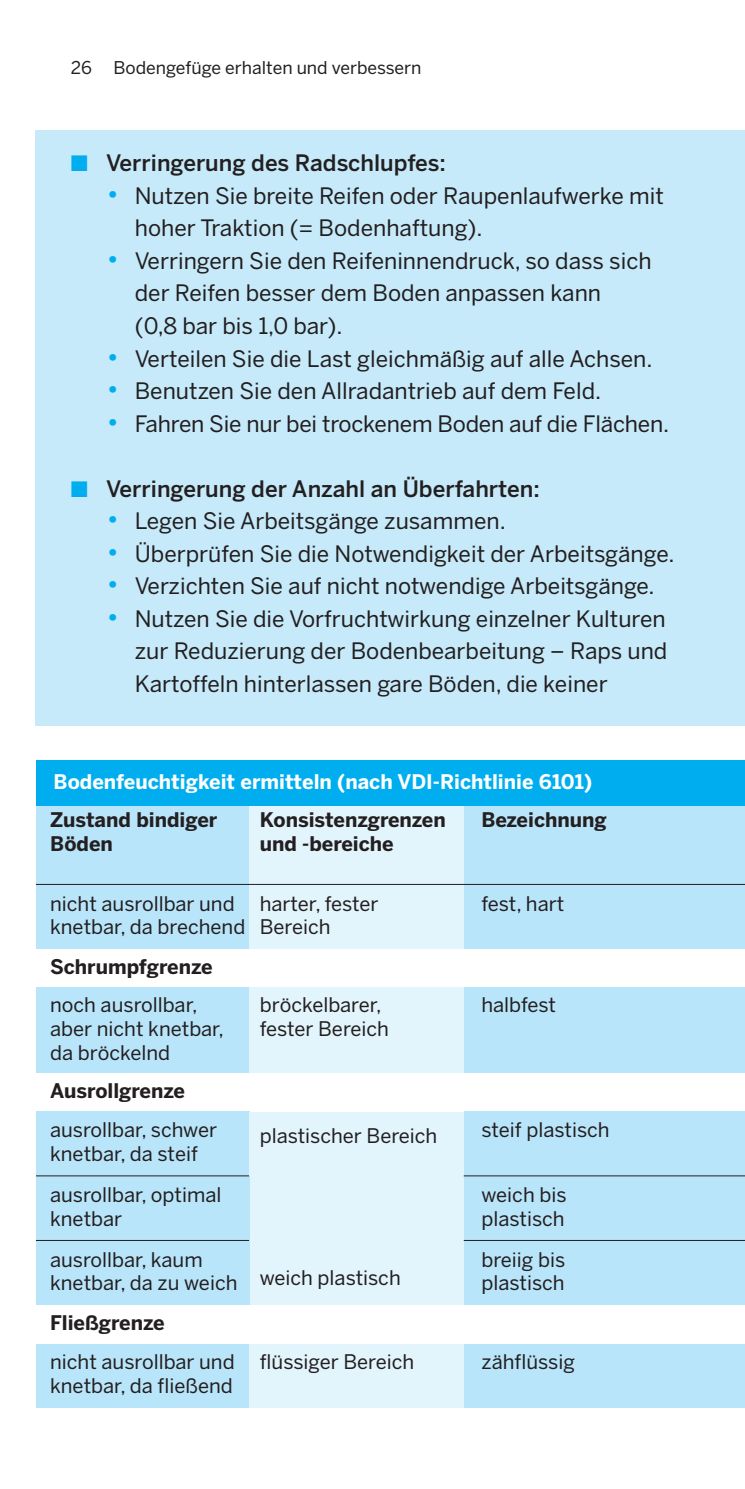
<style>
.page{position:relative;width:745px;height:1489px;background:#fff}
.page>*{position:absolute;margin:0;border:0;box-sizing:border-box;transform-origin:0 0}
.t1{font:22.5px/32.5px "Benton Sans";color:#231f20}
.t2{font:500 22.5px "Benton Sans";color:#231f20}
.t3{font:20px/23.8px "Benton Sans";color:#231f20}
.t4{font:700 20px/23.8px "Benton Sans";color:#231f20}
.t5{font:700 20px "Benton Sans";color:#fff}
.t6{font:17.5px "Benton Sans";color:#231f20}
.s1{color:#00aeef}
.s2{font-size:27.5px;color:#00aeef}
</style>
<div class="page">
<hr style="left:744px;top:130px;width:1px;height:595px;background:#c6eafa">
<div style="left:36px;top:760px;width:708px;height:46px;background:#00aeef"></div>
<div style="left:36px;top:806px;width:213px;height:78px;background:#b9e5fa"></div>
<div style="left:249px;top:806px;width:214px;height:78px;background:#e2f4fc"></div>
<div style="left:463px;top:806px;width:281px;height:78px;background:#b9e5fa"></div>
<div style="left:36px;top:884px;width:213px;height:64px;background:#b9e5fa"></div>
<div style="left:249px;top:884px;width:214px;height:64px;background:#e2f4fc"></div>
<div style="left:463px;top:884px;width:281px;height:64px;background:#b9e5fa"></div>
<div style="left:36px;top:987px;width:213px;height:85px;background:#b9e5fa"></div>
<div style="left:249px;top:987px;width:214px;height:85px;background:#e2f4fc"></div>
<div style="left:463px;top:987px;width:281px;height:85px;background:#b9e5fa"></div>
<div style="left:36px;top:1111px;width:213px;height:64px;background:#b9e5fa"></div>
<div style="left:249px;top:1111px;width:214px;height:193px;background:#e2f4fc"></div>
<div style="left:463px;top:1111px;width:281px;height:64px;background:#b9e5fa"></div>
<div style="left:36px;top:1175px;width:213px;height:65px;background:#b9e5fa"></div>
<div style="left:463px;top:1175px;width:281px;height:65px;background:#b9e5fa"></div>
<div style="left:36px;top:1240px;width:213px;height:64px;background:#b9e5fa"></div>
<div style="left:463px;top:1240px;width:281px;height:64px;background:#b9e5fa"></div>
<div style="left:36px;top:1343px;width:213px;height:64px;background:#b9e5fa"></div>
<div style="left:249px;top:1343px;width:214px;height:64px;background:#e2f4fc"></div>
<div style="left:463px;top:1343px;width:281px;height:64px;background:#b9e5fa"></div>
<hr style="left:36px;top:884px;width:708px;height:1px;background:#231f20">
<hr style="left:36px;top:1175px;width:213px;height:1px;background:#231f20">
<hr style="left:463px;top:1175px;width:281px;height:1px;background:#231f20">
<hr style="left:36px;top:1239px;width:213px;height:1px;background:#231f20">
<hr style="left:463px;top:1239px;width:281px;height:1px;background:#231f20">
<div style="left:35px;top:130px;width:709px;height:595px;background:#c6eafa"></div>
<p class="t6" style="left:71px;top:58px;width:352px">26 Bodengefüge erhalten und verbessern</p>
<p class="t2" style="left:71px;top:150px;width:376px"><span class="s1">■</span> Verringerung des Radschlupfes:</p>
<p class="t1" style="left:135px;top:180px;width:530px;text-indent:-28px"><span class="s2">•</span> Nutzen Sie breite Reifen oder Raupenlaufwerke mit hoher Traktion (= Bodenhaftung).</p>
<p class="t1" style="left:135px;top:245px;width:518px;text-indent:-28px"><span class="s2">•</span> Verringern Sie den Reifeninnendruck, so dass sich der Reifen besser dem Boden anpassen kann<br>(0,8 bar bis 1,0 bar).</p>
<p class="t1" style="left:106px;top:342px;width:547px"><span class="s2">•</span> Verteilen Sie die Last gleichmäßig auf alle Achsen.</p>
<p class="t1" style="left:106px;top:375px;width:496px"><span class="s2">•</span> Benutzen Sie den Allradantrieb auf dem Feld.</p>
<p class="t1" style="left:106px;top:407px;width:564px"><span class="s2">•</span> Fahren Sie nur bei trockenem Boden auf die Flächen.</p>
<p class="t2" style="left:71px;top:475px;width:470px"><span class="s1">■</span> Verringerung der Anzahl an Überfahrten:</p>
<p class="t1" style="left:106px;top:505px;width:400px"><span class="s2">•</span> Legen Sie Arbeitsgänge zusammen.</p>
<p class="t1" style="left:106px;top:537px;width:569px"><span class="s2">•</span> Überprüfen Sie die Notwendigkeit der Arbeitsgänge.</p>
<p class="t1" style="left:106px;top:570px;width:549px"><span class="s2">•</span> Verzichten Sie auf nicht notwendige Arbeitsgänge.</p>
<p class="t1" style="left:135px;top:602px;width:534px;text-align:justify;text-indent:-28px"><span class="s2">•</span> Nutzen Sie die Vorfruchtwirkung einzelner Kulturen zur Reduzierung der Bodenbearbeitung – Raps und Kartoffeln hinterlassen gare Böden, die keiner</p>
<p class="t5" style="left:54px;top:770px;width:539px">Bodenfeuchtigkeit ermitteln (nach VDI-Richtlinie 6101)</p>
<p class="t4" style="left:50px;top:808px;width:169px">Zustand bindiger<br>Böden</p>
<p class="t4" style="left:259px;top:808px;width:187px">Konsistenzgrenzen und -bereiche</p>
<p class="t4" style="left:481px;top:808px;width:127px">Bezeichnung</p>
<p class="t3" style="left:50px;top:891px;width:197px">nicht ausrollbar und knetbar, da brechend</p>
<p class="t3" style="left:259px;top:891px;width:120px">harter, fester<br>Bereich</p>
<p class="t3" style="left:481px;top:891px;width:84px">fest, hart</p>
<p class="t4" style="left:50px;top:955px;width:164px">Schrumpfgrenze</p>
<p class="t3" style="left:50px;top:993px;width:175px">noch ausrollbar, aber nicht knetbar, da bröckelnd</p>
<p class="t3" style="left:259px;top:993px;width:131px">bröckelbarer, fester Bereich</p>
<p class="t3" style="left:481px;top:993px;width:76px">halbfest</p>
<p class="t4" style="left:50px;top:1079px;width:136px">Ausrollgrenze</p>
<p class="t3" style="left:50px;top:1118px;width:168px">ausrollbar, schwer knetbar, da steif</p>
<p class="t3" style="left:259px;top:1123px;width:179px">plastischer Bereich</p>
<p class="t3" style="left:481px;top:1118px;width:129px">steif plastisch</p>
<p class="t3" style="left:50px;top:1183px;width:173px">ausrollbar, optimal knetbar</p>
<p class="t3" style="left:481px;top:1183px;width:87px">weich bis plastisch</p>
<p class="t3" style="left:50px;top:1247px;width:189px">ausrollbar, kaum knetbar, da zu weich</p>
<p class="t3" style="left:481px;top:1247px;width:85px">breiig bis plastisch</p>
<p class="t4" style="left:50px;top:1310px;width:116px">Fließgrenze</p>
<p class="t3" style="left:50px;top:1350px;width:186px">nicht ausrollbar und knetbar, da fließend</p>
<p class="t3" style="left:259px;top:1350px;width:156px">flüssiger Bereich</p>
<p class="t3" style="left:481px;top:1350px;width:95px">zähflüssig</p>
<p class="t3" style="left:259px;top:1266px;width:142px">weich plastisch</p>
</div>
